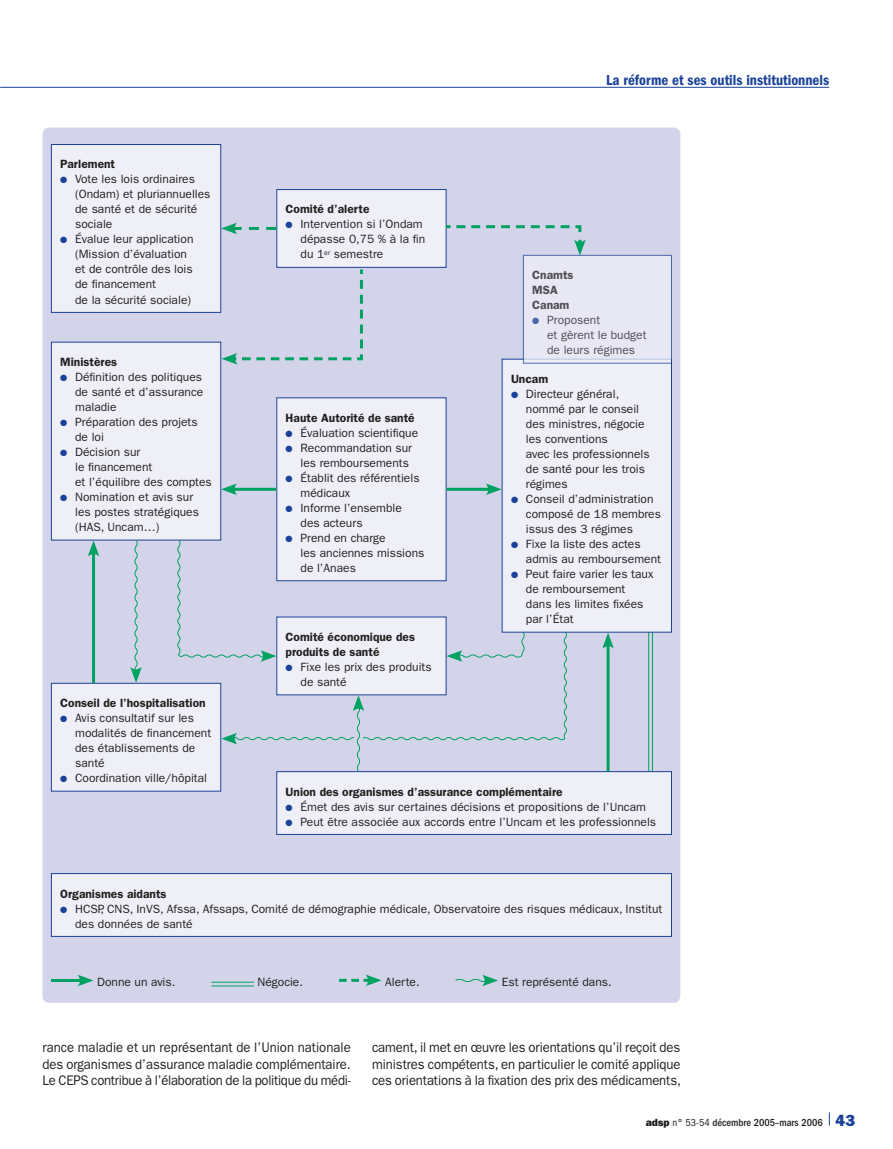
<style>
.page{position:relative;width:893px;height:1149px;background:#fff}
.page>*{position:absolute;margin:0;border:0;box-sizing:border-box;transform-origin:0 0}
.t1{font:15px "ITC Franklin Gothic Std Dm Cd";color:#1b4299}
.t2{font:13.95px/16.5px "ITC Franklin Gothic Std";letter-spacing:-.01em;color:#231f20;text-align:justify;scale:.94 1}
.t3{font:12px/15px "ITC Franklin Gothic Std";color:#231f20}
.t4{font:600 12px/15px "ITC Franklin Gothic Std";color:#231f20}
.t5{font:500 condensed 10.5px "ITC Franklin Gothic Std";color:#231f20}
.t6{font:9px "Zapf Dingbats Std";color:#1b4299}
.s1{font-family:"ITC Franklin Gothic Std Hvy";font-weight:400;font-stretch:normal}
.s2{font-weight:400}
.s3{font-family:"ITC Franklin Gothic Std Hvy";font-weight:400;font-stretch:normal;font-size:16.2px;color:#1b4299}
</style>
<div class="page">
<hr style="left:0;top:87px;width:829px;height:1px;background:#1b4299">
<svg style="left:829px;top:1112px;width:1px;height:13px"></svg>
<div style="left:43px;top:128px;width:637px;height:874px;background:#d3d4ea;border-radius:7px"></div>
<hr style="left:648px;top:631px;width:1px;height:140px;background:#00a261">
<hr style="left:652px;top:631px;width:1px;height:140px;background:#00a261">
<hr style="left:231px;top:487px;width:46px;height:3px;background:#00a261">
<svg style="left:221px;top:483px;width:16px;height:12px"></svg>
<div style="left:502px;top:359px;width:169px;height:273px;background:#eff0f7"></div>
<div style="left:502px;top:359px;width:170px;height:273px;border:1px solid #1b4299"></div>
<div style="left:51px;top:144px;width:170px;height:168px;background:#eff0f7"></div>
<div style="left:51px;top:144px;width:170px;height:169px;border:1px solid #1b4299"></div>
<div style="left:51px;top:342px;width:170px;height:198px;background:#eff0f7"></div>
<div style="left:51px;top:341px;width:170px;height:199px;border:1px solid #1b4299"></div>
<div style="left:277px;top:771px;width:394px;height:63px;background:#eff0f7"></div>
<div style="left:277px;top:398px;width:169px;height:182px;background:#eff0f7"></div>
<div style="left:276px;top:397px;width:170px;height:184px;border:1px solid #1b4299"></div>
<div style="left:51px;top:683px;width:170px;height:107px;background:#eff0f7"></div>
<div style="left:51px;top:682px;width:170px;height:109px;border:1px solid #1b4299"></div>
<hr style="left:51px;top:978px;width:32px;height:3px;background:#00a261">
<svg style="left:77px;top:974px;width:17px;height:12px"></svg>
<hr style="left:211px;top:981px;width:43px;height:1px;background:#00a261">
<hr style="left:211px;top:985px;width:43px;height:1px;background:#00a261">
<svg style="left:339px;top:974px;width:43px;height:11px"></svg>
<svg style="left:455px;top:974px;width:43px;height:12px"></svg>
<div style="left:277px;top:189px;width:169px;height:78px;background:#eff0f7"></div>
<div style="left:276px;top:189px;width:170px;height:79px;border:1px solid #1b4299"></div>
<div style="left:51px;top:873px;width:620px;height:63px;background:#eff0f7"></div>
<div style="left:51px;top:872px;width:621px;height:64px;border:1px solid #1b4299"></div>
<hr style="left:446px;top:487px;width:45px;height:3px;background:#00a261">
<svg style="left:486px;top:483px;width:16px;height:12px"></svg>
<hr style="left:607px;top:642px;width:3px;height:129px;background:#00a261">
<svg style="left:602px;top:632px;width:12px;height:16px"></svg>
<svg style="left:444px;top:224px;width:142px;height:31px"></svg>
<hr style="left:92px;top:550px;width:3px;height:132px;background:#00a261">
<svg style="left:88px;top:540px;width:11px;height:16px"></svg>
<svg style="left:221px;top:266px;width:143px;height:98px"></svg>
<svg style="left:221px;top:222px;width:55px;height:12px"></svg>
<svg style="left:130px;top:539px;width:12px;height:143px"></svg>
<div style="left:523px;top:255px;width:148px;height:108px;background:#e7e8f3"></div>
<div style="left:523px;top:255px;width:149px;height:108px;border:1px solid #1b4299"></div>
<svg style="left:176px;top:539px;width:392px;height:233px"></svg>
<p class="t4" style="left:60px;top:157px;width:56px">Parlement</p>
<p class="t3" style="left:75px;top:172px;width:137px">Vote les lois ordinaires (Ondam) et pluriannuelles de santé et de sécurité sociale<br>Évalue leur application (Mission d’évaluation<br>et de contrôle des lois<br>de financement<br>de la sécurité sociale)</p>
<p class="t6" style="left:60px;top:176px;width:9px">●</p>
<p class="t6" style="left:60px;top:236px;width:9px">●</p>
<p class="t4" style="left:60px;top:354px;width:58px">Ministères</p>
<p class="t3" style="left:75px;top:369px;width:138px">Définition des politiques de santé et d’assurance maladie<br>Préparation des projets de loi<br>Décision sur<br>le financement<br>et l’équilibre des comptes<br>Nomination et avis sur<br>les postes stratégiques (HAS, Uncam…)</p>
<p class="t6" style="left:60px;top:373px;width:9px">●</p>
<p class="t6" style="left:60px;top:418px;width:9px">●</p>
<p class="t6" style="left:60px;top:448px;width:9px">●</p>
<p class="t6" style="left:60px;top:493px;width:9px">●</p>
<p class="t4" style="left:60px;top:695px;width:147px">Conseil de l’hospitalisation</p>
<p class="t3" style="left:75px;top:710px;width:138px">Avis consultatif sur les modalités de financement des établissements de santé<br>Coordination ville/hôpital</p>
<p class="t6" style="left:60px;top:714px;width:9px">●</p>
<p class="t6" style="left:60px;top:774px;width:9px">●</p>
<p class="t4" style="left:286px;top:202px;width:85px">Comité d’alerte</p>
<p class="t3" style="left:301px;top:217px;width:126px">Intervention si l’Ondam dépasse 0,75 % à la fin du 1<sup>er</sup> semestre</p>
<p class="t6" style="left:286px;top:221px;width:9px">●</p>
<p class="t4" style="left:286px;top:410px;width:131px">Haute Autorité de santé</p>
<p class="t3" style="left:301px;top:425px;width:125px">Évaluation scientifique<br>Recommandation sur les remboursements<br>Établit des référentiels médicaux<br>Informe l’ensemble<br>des acteurs<br>Prend en charge<br>les anciennes missions de l’Anaes</p>
<p class="t6" style="left:286px;top:474px;width:9px">●</p>
<p class="t6" style="left:286px;top:504px;width:9px">●</p>
<p class="t6" style="left:286px;top:534px;width:9px">●</p>
<p class="t4" style="left:286px;top:629px;width:131px">Comité économique des produits de santé</p>
<p class="t3" style="left:301px;top:659px;width:133px">Fixe les prix des produits de santé</p>
<p class="t6" style="left:286px;top:663px;width:9px">●</p>
<p class="t1" style="left:606px;top:71px;width:225px">La réforme et ses outils institutionnels</p>
<p class="t4" style="left:532px;top:267px;width:43px">Cnamts<br>MSA<br>Canam</p>
<p class="t3" style="left:547px;top:313px;width:101px">Proposent<br>et gèrent le budget de leurs régimes</p>
<p class="t6" style="left:532px;top:317px;width:9px">●</p>
<p class="t4" style="left:511px;top:371px;width:39px">Uncam</p>
<p class="t3" style="left:526px;top:386px;width:137px">Directeur général, nommé par le conseil des ministres, négocie les conventions<br>avec les professionnels de santé pour les trois régimes<br>Conseil d’administration composé de 18 membres issus des 3 régimes<br>Fixe la liste des actes admis au remboursement<br>Peut faire varier les taux de remboursement<br>dans les limites fixées par l’État</p>
<p class="t6" style="left:511px;top:390px;width:9px">●</p>
<p class="t6" style="left:511px;top:495px;width:9px">●</p>
<p class="t6" style="left:511px;top:540px;width:9px">●</p>
<p class="t6" style="left:511px;top:570px;width:9px">●</p>
<p class="t4" style="left:286px;top:783px;width:278px">Union des organismes d’assurance complémentaire</p>
<p class="t3" style="left:301px;top:798px;width:357px">Émet des avis sur certaines décisions et propositions de l’Uncam<br>Peut être associée aux accords entre l’Uncam et les professionnels</p>
<p class="t4" style="left:60px;top:885px;width:108px">Organismes aidants</p>
<p class="t3" style="left:75px;top:900px;width:589px">HCSP, CNS, InVS, Afssa, Afssaps, Comité de démographie médicale, Observatoire des risques médicaux, Institut des données de santé</p>
<p class="t6" style="left:60px;top:904px;width:9px">●</p>
<p class="t3" style="left:97px;top:974px;width:80px">Donne un avis.</p>
<p class="t3" style="left:257px;top:974px;width:47px">Négocie.</p>
<p class="t3" style="left:385px;top:974px;width:36px">Alerte.</p>
<p class="t3" style="left:502px;top:974px;width:111px">Est représenté dans.</p>
<p class="t2" style="left:43px;top:1039px;width:329px">rance maladie et un représentant de l’Union nationale des organismes d’assurance maladie complémentaire.<br>Le CEPS contribue à l’élaboration de la politique du médi-</p>
<p class="t2" style="left:372px;top:1039px;width:330px">cament, il met en œuvre les orientations qu’il reçoit des ministres compétents, en particulier le comité applique ces orientations à la fixation des prix des médicaments,</p>
<p class="t5" style="left:646px;top:1115px;width:211px"><span class="s1">adsp</span> <span class="s2">n° 53-54</span> décembre 2005–mars 2006 <span class="s3">43</span></p>
</div>
